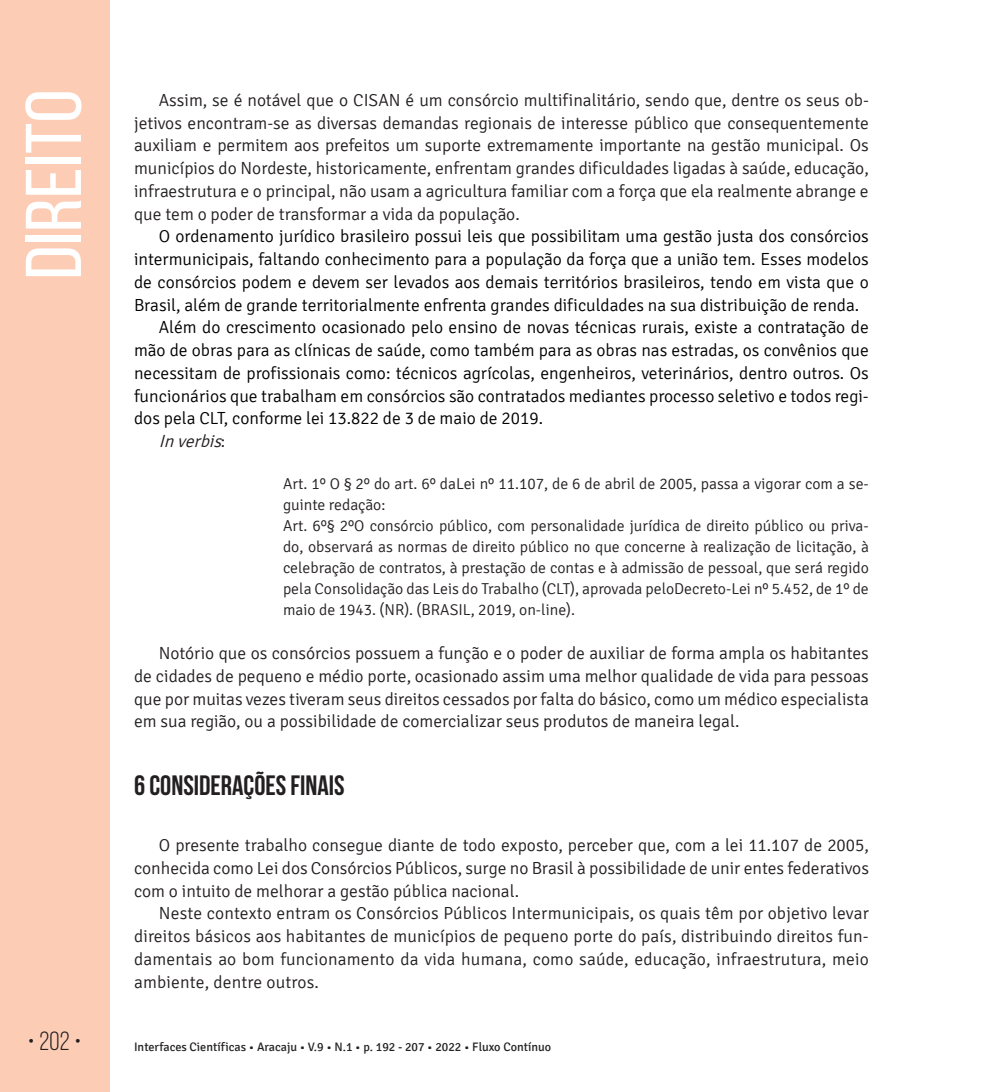
<style>
.page{position:relative;width:993px;height:1092px;background:#fff}
.page>*{position:absolute;margin:0;border:0;box-sizing:border-box;transform-origin:0 0}
.t1{font:78.75px "Bebas Neue";color:#fff;scale:1.09 1}
.t2{font:700 28px "Bebas Neue";color:#231f20}
.t3{font:26.25px "Bebas Neue";color:#231f20}
.t4{font:300 17.5px/22.8px "Signika";color:#231f20;text-align:justify}
.t5{font:300 17.5px "Signika";color:#000001}
.t6{font:italic 300 17.5px "Signika";color:#231f20}
.t7{font:300 15.75px/21px "Signika";color:#231f20}
.t8{font:12.25px "Signika";color:#231f20}
.s1{font-style:normal}
</style>
<div class="page">
<div style="left:0;top:0;width:109px;height:1091px;background:#fcccb5"></div>
<h1 class="t1" style="left:11px;top:279px;width:176px;rotate:-90deg">Direito</h1>
<p class="t4" style="left:134px;top:89px;width:736px;text-indent:25px">Assim, se é notável que o CISAN é um consórcio multifinalitário, sendo que, dentre os seus ob&shy;jetivos encontram-se as diversas demandas regionais de interesse público que consequentemente auxiliam e permitem aos prefeitos um suporte extremamente importante na gestão municipal. Os municípios do Nordeste, historicamente, enfrentam grandes dificuldades ligadas à saúde, educação, infraestrutura e o principal, não usam a agricultura familiar com a força que ela realmente abrange e que tem o poder de transformar a vida da população.</p>
<p class="t5" style="left:159px;top:227px;width:711px">O ordenamento jurídico brasileiro possui leis que possibilitam uma gestão justa dos consórcios</p>
<p class="t5" style="left:134px;top:250px;width:736px">intermunicipais, faltando conhecimento para a população da força que a união tem. Esses modelos</p>
<p class="t5" style="left:134px;top:272px;width:736px">de consórcios podem e devem ser levados aos demais territórios brasileiros, tendo em vista que o</p>
<p class="t5" style="left:134px;top:295px;width:726px">Brasil, além de grande territorialmente enfrenta grandes dificuldades na sua distribuição de renda.</p>
<p class="t5" style="left:159px;top:318px;width:711px">Além do crescimento ocasionado pelo ensino de novas técnicas rurais, existe a contratação de</p>
<p class="t5" style="left:134px;top:341px;width:736px">mão de obras para as clínicas de saúde, como também para as obras nas estradas, os convênios que</p>
<p class="t5" style="left:134px;top:363px;width:736px">necessitam de profissionais como: técnicos agrícolas, engenheiros, veterinários, dentro outros. Os</p>
<p class="t5" style="left:134px;top:386px;width:736px">funcionários que trabalham em consórcios são contratados mediantes processo seletivo e todos regi-</p>
<p class="t5" style="left:134px;top:409px;width:410px">dos pela CLT, conforme lei 13.822 de 3 de maio de 2019.</p>
<p class="t6" style="left:159px;top:432px;width:69px">Inverbis<span class="s1">:</span></p>
<p class="t7" style="left:283px;top:473px;width:587px">Art. 1º O § 2º do art. 6º daLei nº 11.107, de 6 de abril de 2005, passa a vigorar com a se&shy;guinte redação:<br>Art. 6º§ 2ºO consórcio público, com personalidade jurídica de direito público ou priva&shy;do, observará as normas de direito público no que concerne à realização de licitação, à celebração de contratos, à prestação de contas e à admissão de pessoal, que será regido pela Consolidação das Leis do Trabalho (CLT), aprovada peloDecreto-Lei nº 5.452, de 1º de maio de 1943. (NR). (BRASIL, 2019, on-line).</p>
<p class="t4" style="left:134px;top:642px;width:736px;text-indent:25px">Notório que os consórcios possuem a função e o poder de auxiliar de forma ampla os habitantes de cidades de pequeno e médio porte, ocasionado assim uma melhor qualidade de vida para pessoas que por muitas vezes tiveram seus direitos cessados por falta do básico, como um médico especialista em sua região, ou a possibilidade de comercializar seus produtos de maneira legal.</p>
<h2 class="t2" style="left:134px;top:769px;width:212px">6 CONSIDERAÇÕES FINAIS</h2>
<p class="t4" style="left:134px;top:834px;width:736px;text-indent:25px">O presente trabalho consegue diante de todo exposto, perceber que, com a lei 11.107 de 2005, conhecida como Lei dos Consórcios Públicos, surge no Brasil à possibilidade de unir entes federativos com o intuito de melhorar a gestão pública nacional.</p>
<p class="t4" style="left:134px;top:902px;width:736px;text-indent:25px">Neste contexto entram os Consórcios Públicos Intermunicipais, os quais têm por objetivo levar direitos básicos aos habitantes de municípios de pequeno porte do país, distribuindo direitos fun&shy;damentais ao bom funcionamento da vida humana, como saúde, educação, infraestrutura, meio ambiente, dentre outros.</p>
<h3 class="t3" style="left:28px;top:1026px;width:55px">• 202 •</h3>
<p class="t8" style="left:134px;top:1040px;width:418px">Interfaces Científicas • Aracaju • V.9 • N.1 • p. 192 - 207 • 2022 • Fluxo Contínuo</p>
</div>
